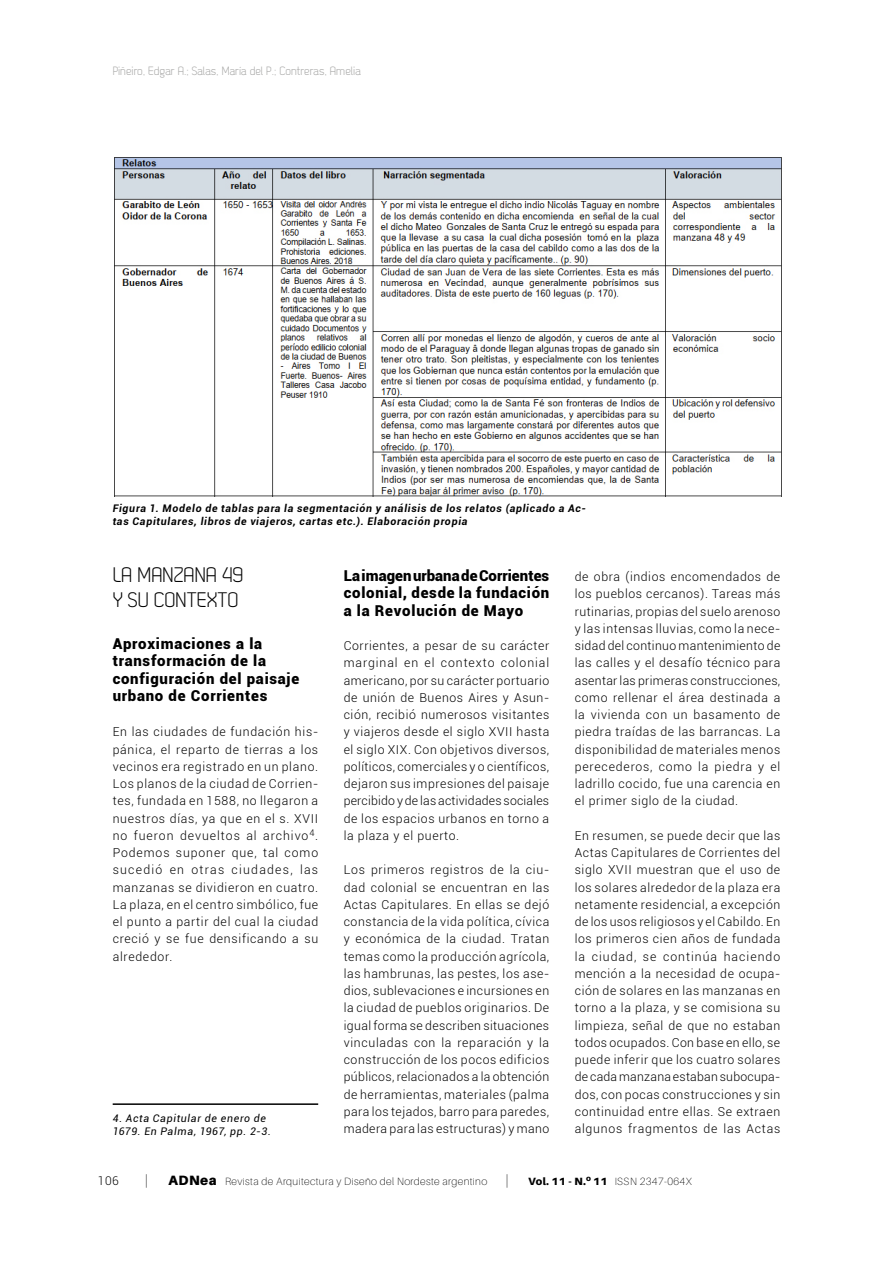
<style>
.page{position:relative;width:893px;height:1263px;background:#fff}
.page>*{position:absolute;margin:0;border:0;box-sizing:border-box;transform-origin:0 0}
.SUB-TITULO-I{font:21px/25.2px "Dekar";color:#000}
.SUBTITULOS{font:900 15px/17.2px "Roboto";letter-spacing:.05em;color:#000}
.TEXTO_2018{font:900 15px/17.2px "Roboto";letter-spacing:.05em;color:#000;text-align:justify}
.t1{font:100 13.5px "Aileron";color:#000}
.TEXTO_2018-2{font:300 12.3px/17.2px "Roboto";letter-spacing:.05em;color:#000;text-align:justify}
.t2{font:12px "Dekar";color:#a8a8a7}
.t3{font:300 12px "Roboto";color:#000}
.Epígrafes{font:italic 700 10.5px/13.5px "Roboto";letter-spacing:.07em;color:#000}
.t4{font:100 10.5px "Aileron";letter-spacing:.04em;color:#000}
.NOTAS{font:italic 10.5px/13.5px "Roboto";letter-spacing:.065em;color:#000}
.s1{font-weight:900;font-size:13.5px}
.s2{font-weight:900}
</style>
<div class="page">
<img style="left:114px;top:157px;width:668px;height:339px">
<hr style="left:113px;top:1103px;width:205px;height:2px;background:#000">
<p class="t2" style="left:113px;top:65px;width:250px">Piñeiro, Edgar A.; Salas, María del P.; Contreras, Amelia</p>
<p class="Epígrafes" style="left:113px;top:501px;width:475px">Figura 1. Modelo de tablas para la segmentación y análisis de los relatos (aplicado a Ac&shy;tas Capitulares, libros de viajeros, cartas etc.). Elaboración propia</p>
<p class="SUB-TITULO-I" style="left:113px;top:562px;width:132px">LA MANZANA 49<br>Y SU CONTEXTO</p>
<p class="SUBTITULOS" style="left:113px;top:635px;width:188px">Aproximaciones a la transformación de la configuración del paisaje urbano de Corrientes</p>
<p class="TEXTO_2018-2" style="left:113px;top:723px;width:207px">En las ciudades de fundación his&shy;pánica, el reparto de tierras a los vecinos era registrado en un plano.<br>Los planos de la ciudad de Corrien&shy;tes, fundada en 1588, no llegaron a nuestros días, ya que en el s. XVII no fueron devueltos al archivo<sup>4</sup>.<br>Podemos suponer que, tal como sucedió en otras ciudades, las manzanas se dividieron en cuatro.<br>La plaza, en el centro simbólico, fue el punto a partir del cual la ciudad creció y se fue densificando a su alrededor.</p>
<p class="NOTAS" style="left:113px;top:1111px;width:160px">4. Acta Capitular de enero de<br>1679. En Palma, 1967, pp. 2-3.</p>
<p class="TEXTO_2018" style="left:344px;top:566px;width:207px">La imagen urbana de Corrientes colonial, desde la fundación a la Revolución de Mayo</p>
<p class="TEXTO_2018-2" style="left:344px;top:637px;width:207px">Corrientes, a pesar de su carácter marginal en el contexto colonial americano, por su carácter portuario de unión de Buenos Aires y Asun&shy;ción, recibió numerosos visitantes y viajeros desde el siglo XVII hasta el siglo XIX. Con objetivos diversos, políticos, comerciales y o científicos, dejaron sus impresiones del paisaje percibido y de las actividades sociales de los espacios urbanos en torno a la plaza y el puerto.</p>
<p class="TEXTO_2018-2" style="left:344px;top:861px;width:207px">Los primeros registros de la ciu&shy;dad colonial se encuentran en las Actas Capitulares. En ellas se dejó constancia de la vida política, cívica y económica de la ciudad. Tratan temas como la producción agrícola, las hambrunas, las pestes, los ase&shy;dios, sublevaciones e incursiones en la ciudad de pueblos originarios. De igual forma se describen situaciones vinculadas con la reparación y la construcción de los pocos edificios públicos, relacionados a la obtención de herramientas, materiales (palma para los tejados, barro para paredes, madera para las estructuras) y mano</p>
<p class="TEXTO_2018-2" style="left:575px;top:568px;width:207px">de obra (indios encomendados de los pueblos cercanos). Tareas más rutinarias, propias del suelo arenoso y las intensas lluvias, como la nece&shy;sidad del continuo mantenimiento de las calles y el desafío técnico para asentar las primeras construcciones, como rellenar el área destinada a la vivienda con un basamento de piedra traídas de las barrancas. La disponibilidad de materiales menos perecederos, como la piedra y el ladrillo cocido, fue una carencia en el primer siglo de la ciudad.</p>
<p class="TEXTO_2018-2" style="left:575px;top:826px;width:207px">En resumen, se puede decir que las Actas Capitulares de Corrientes del siglo XVII muestran que el uso de los solares alrededor de la plaza era netamente residencial, a excepción de los usos religiosos y el Cabildo. En los primeros cien años de fundada la ciudad, se continúa haciendo mención a la necesidad de ocupa&shy;ción de solares en las manzanas en torno a la plaza, y se comisiona su limpieza, señal de que no estaban todos ocupados. Con base en ello, se puede inferir que los cuatro solares de cada manzana estaban subocupa&shy;dos, con pocas construcciones y sin continuidad entre ellas. Se extraen algunos fragmentos de las Actas</p>
<p class="t3" style="left:98px;top:1172px;width:23px">106</p>
<p class="t1" style="left:145px;top:1173px;width:5px">|</p>
<p class="t4" style="left:169px;top:1175px;width:320px"><span class="s1">ADNea</span> Revista de Arquitectura y Diseño del Nordeste argentino</p>
<p class="t1" style="left:506px;top:1173px;width:5px">|</p>
<p class="t4" style="left:528px;top:1175px;width:165px"><span class="s2">Vol. 11 - N.</span><sup>o</sup> <span class="s2">11</span> ISSN 2347-064X</p>
</div>
